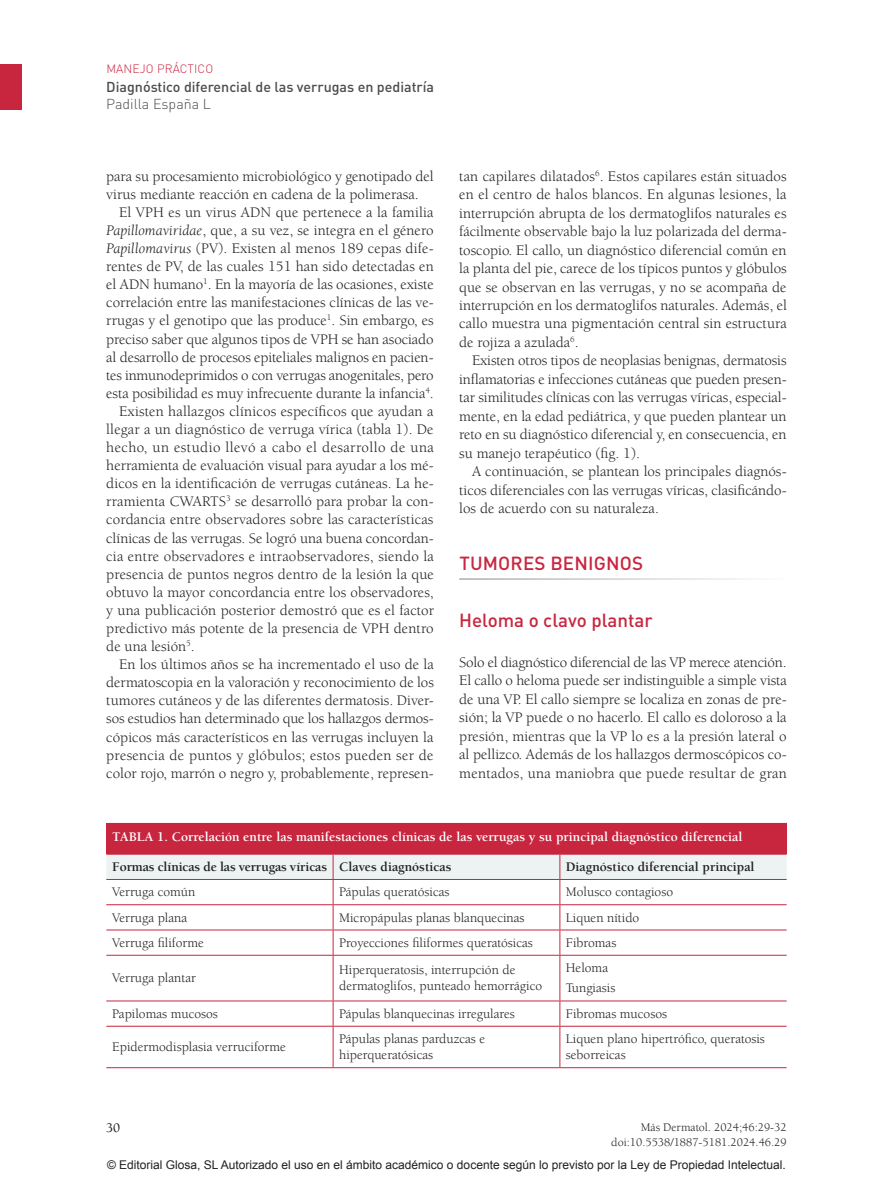
<style>
.page{position:relative;width:893px;height:1191px;background:#fff}
.page>*{position:absolute;margin:0;border:0;box-sizing:border-box;transform-origin:0 0}
.t1{font:500 18.75px "DIN Pro";color:#c8263f}
.t2{font:15px/18.5px "Berkeley Pro";color:#231f20;text-align:justify}
.t3{font:15px "Berkeley Pro";letter-spacing:.02em;color:#231f20}
.t4{font:15px "Berkeley Pro";letter-spacing:.025em;color:#231f20}
.t5{font:500 14.25px "DIN Pro";color:#4b4c4d}
.t6{font:300 14.25px "DIN Pro";color:#4b4c4d}
.t7{font:13.5px/16.2px "Berkeley Pro";color:#231f20}
.t8{font:700 13.5px "Berkeley Pro";color:#fff}
.t9{font:700 13.5px "Berkeley Pro";color:#231f20}
.t10{font:500 13.5px "Berkeley Pro";color:#231f20}
.t11{font:12px "Arial";color:#231f20}
.t12{font:12px/14.4px "Berkeley Pro";color:#231f20;text-align:right}
.t13{font:300 12px "DIN Pro";letter-spacing:.01em;color:#c8263f}
.s1{font-style:italic}
</style>
<div class="page">
<div style="left:0;top:65px;width:21px;height:45px;background:#c8263f"></div>
<div style="left:106px;top:823px;width:681px;height:31px;background:#c8263f"></div>
<svg style="left:106px;top:854px;width:681px;height:101px"></svg>
<hr style="left:106px;top:955px;width:227px;height:1px;background:#c8263f">
<hr style="left:333px;top:955px;width:227px;height:1px;background:#c8263f">
<hr style="left:333px;top:955px;width:1px;height:45px;background:#c8263f">
<hr style="left:560px;top:955px;width:227px;height:1px;background:#c8263f">
<hr style="left:559px;top:955px;width:1px;height:45px;background:#c8263f">
<hr style="left:106px;top:1000px;width:227px;height:1px;background:#c8263f">
<hr style="left:333px;top:1000px;width:227px;height:1px;background:#c8263f">
<svg style="left:333px;top:1001px;width:1px;height:24px"></svg>
<hr style="left:560px;top:1000px;width:227px;height:1px;background:#c8263f">
<svg style="left:559px;top:1001px;width:1px;height:24px"></svg>
<hr style="left:106px;top:1025px;width:227px;height:1px;background:#c8263f">
<hr style="left:333px;top:1025px;width:227px;height:1px;background:#c8263f">
<hr style="left:333px;top:1026px;width:1px;height:41px;background:#c8263f">
<hr style="left:560px;top:1025px;width:227px;height:1px;background:#c8263f">
<hr style="left:559px;top:1026px;width:1px;height:41px;background:#c8263f">
<hr style="left:106px;top:1067px;width:227px;height:1px;background:#c8263f">
<hr style="left:333px;top:1067px;width:227px;height:1px;background:#c8263f">
<hr style="left:560px;top:1067px;width:227px;height:1px;background:#c8263f">
<p class="t13" style="left:106px;top:60px;width:108px">MANEJO PRÁCTICO</p>
<p class="t5" style="left:106px;top:77px;width:329px">Diagnóstico diferencial de las verrugas en pediatría</p>
<p class="t6" style="left:106px;top:94px;width:106px">Padilla España L</p>
<p class="t2" style="left:106px;top:167px;width:329px">para su procesamiento microbiológico y genotipado del</p>
<p class="t2" style="left:106px;top:185px;width:314px">virus mediante reacción en cadena de la polimerasa.</p>
<p class="t2" style="left:119px;top:203px;width:316px">El VPH es un virus ADN que pertenece a la familia</p>
<p class="t2" style="left:106px;top:221px;width:329px"><span class="s1">Papillomaviridae</span>, que, a su vez, se integra en el género</p>
<p class="t2" style="left:106px;top:239px;width:329px"><span class="s1">Papillomavirus</span> (PV). Existen al menos 189 cepas dife-</p>
<p class="t2" style="left:106px;top:257px;width:329px">rentes de PV, de las cuales 151 han sido detectadas en</p>
<p class="t2" style="left:106px;top:275px;width:329px">el ADN humano<sup>1</sup>. En la mayoría de las ocasiones, existe</p>
<p class="t2" style="left:106px;top:293px;width:329px">correlación entre las manifestaciones clínicas de las ve-</p>
<p class="t2" style="left:106px;top:312px;width:329px">rrugas y el genotipo que las produce<sup>1</sup>. Sin embargo, es</p>
<p class="t2" style="left:106px;top:330px;width:329px">preciso saber que algunos tipos de VPH se han asociado</p>
<p class="t2" style="left:106px;top:348px;width:329px">al desarrollo de procesos epiteliales malignos en pacien-</p>
<p class="t2" style="left:106px;top:366px;width:329px">tes inmunodeprimidos o con verrugas anogenitales, pero</p>
<p class="t2" style="left:106px;top:384px;width:329px">esta posibilidad es muy infrecuente durante la infancia<sup>4</sup>.</p>
<p class="t2" style="left:119px;top:402px;width:316px">Existen hallazgos clínicos específicos que ayudan a</p>
<p class="t2" style="left:106px;top:420px;width:329px">llegar a un diagnóstico de verruga vírica (tabla 1). De</p>
<p class="t4" style="left:106px;top:439px;width:329px">hecho, un estudio llevó a cabo el desarrollo de una</p>
<p class="t2" style="left:106px;top:456px;width:329px">herramienta de evaluación visual para ayudar a los mé-</p>
<p class="t2" style="left:106px;top:474px;width:329px">dicos en la identificación de verrugas cutáneas. La he-</p>
<p class="t2" style="left:106px;top:492px;width:329px">rramienta CWARTS<sup>3</sup> se desarrolló para probar la con-</p>
<p class="t2" style="left:106px;top:510px;width:329px">cordancia entre observadores sobre las características</p>
<p class="t2" style="left:106px;top:529px;width:329px">clínicas de las verrugas. Se logró una buena concordan-</p>
<p class="t2" style="left:106px;top:547px;width:329px">cia entre observadores e intraobservadores, siendo la</p>
<p class="t2" style="left:106px;top:565px;width:329px">presencia de puntos negros dentro de la lesión la que</p>
<p class="t2" style="left:106px;top:583px;width:329px">obtuvo la mayor concordancia entre los observadores,</p>
<p class="t2" style="left:106px;top:601px;width:329px">y una publicación posterior demostró que es el factor</p>
<p class="t2" style="left:106px;top:619px;width:329px">predictivo más potente de la presencia de VPH dentro</p>
<p class="t2" style="left:106px;top:637px;width:90px">de una lesión<sup>5</sup>.</p>
<p class="t2" style="left:119px;top:655px;width:316px">En los últimos años se ha incrementado el uso de la</p>
<p class="t2" style="left:106px;top:673px;width:329px">dermatoscopia en la valoración y reconocimiento de los</p>
<p class="t2" style="left:106px;top:691px;width:329px">tumores cutáneos y de las diferentes dermatosis. Diver-</p>
<p class="t2" style="left:106px;top:709px;width:329px">sos estudios han determinado que los hallazgos dermos-</p>
<p class="t2" style="left:106px;top:727px;width:329px">cópicos más característicos en las verrugas incluyen la</p>
<p class="t3" style="left:106px;top:746px;width:329px">presencia de puntos y glóbulos; estos pueden ser de</p>
<p class="t2" style="left:106px;top:764px;width:329px">color rojo, marrón o negro y, probablemente, represen-</p>
<p class="t2" style="left:459px;top:167px;width:329px">tan capilares dilatados<sup>6</sup>. Estos capilares están situados en el centro de halos blancos. En algunas lesiones, la interrupción abrupta de los dermatoglifos naturales es fácilmente observable bajo la luz polarizada del derma&shy;toscopio. El callo, un diagnóstico diferencial común en la planta del pie, carece de los típicos puntos y glóbulos que se observan en las verrugas, y no se acompaña de interrupción en los dermatoglifos naturales. Además, el callo muestra una pigmentación central sin estructura de rojiza a azulada<sup>6</sup>.</p>
<p class="t2" style="left:459px;top:351px;width:329px;text-indent:13px">Existen otros tipos de neoplasias benignas, dermatosis inflamatorias e infecciones cutáneas que pueden presen&shy;tar similitudes clínicas con las verrugas víricas, especial&shy;mente, en la edad pediátrica, y que pueden plantear un reto en su diagnóstico diferencial y, en consecuencia, en su manejo terapéutico (fig. 1).</p>
<p class="t2" style="left:459px;top:462px;width:329px;text-indent:13px">A continuación, se plantean los principales diagnós&shy;ticos diferenciales con las verrugas víricas, clasificándo&shy;los de acuerdo con su naturaleza.</p>
<p class="t1" style="left:459px;top:550px;width:185px">TUMORES BENIGNOS</p>
<p class="t1" style="left:459px;top:607px;width:195px">Heloma o clavo plantar</p>
<p class="t2" style="left:459px;top:653px;width:329px">Solo el diagnóstico diferencial de las VP merece atención.<br>El callo o heloma puede ser indistinguible a simple vista de una VP. El callo siempre se localiza en zonas de pre&shy;sión; la VP puede o no hacerlo. El callo es doloroso a la presión, mientras que la VP lo es a la presión lateral o al pellizco. Además de los hallazgos dermoscópicos co&shy;mentados, una maniobra que puede resultar de gran</p>
<p class="t8" style="left:112px;top:829px;width:632px">TABLA 1. Correlación entre las manifestaciones clínicas de las verrugas y su principal diagnóstico diferencial</p>
<p class="t9" style="left:112px;top:859px;width:341px">Formas clínicas de las verrugas víricas Claves diagnósticas</p>
<p class="t9" style="left:566px;top:859px;width:190px">Diagnóstico diferencial principal</p>
<p class="t7" style="left:112px;top:884px;width:85px">Verruga común</p>
<p class="t7" style="left:339px;top:884px;width:112px">Pápulas queratósicas</p>
<p class="t7" style="left:566px;top:884px;width:109px">Molusco contagioso</p>
<p class="t7" style="left:112px;top:909px;width:76px">Verruga plana</p>
<p class="t7" style="left:339px;top:909px;width:187px">Micropápulas planas blanquecinas</p>
<p class="t7" style="left:566px;top:909px;width:75px">Liquen nítido</p>
<p class="t7" style="left:112px;top:934px;width:93px">Verruga filiforme</p>
<p class="t7" style="left:339px;top:934px;width:195px">Proyecciones filiformes queratósicas</p>
<p class="t7" style="left:566px;top:934px;width:52px">Fibromas</p>
<p class="t7" style="left:112px;top:970px;width:85px">Verruga plantar</p>
<p class="t7" style="left:339px;top:962px;width:205px">Hiperqueratosis, interrupción de dermatoglifos, punteado hemorrágico</p>
<p class="t7" style="left:566px;top:957px;width:51px;line-height:20.4px">Heloma<br>Tungiasis</p>
<p class="t7" style="left:112px;top:1005px;width:107px">Papilomas mucosos</p>
<p class="t7" style="left:339px;top:1005px;width:177px">Pápulas blanquecinas irregulares</p>
<p class="t7" style="left:566px;top:1005px;width:103px">Fibromas mucosos</p>
<p class="t7" style="left:112px;top:1038px;width:175px">Epidermodisplasia verruciforme</p>
<p class="t7" style="left:339px;top:1030px;width:148px">Pápulas planas parduzcas e hiperqueratósicas</p>
<p class="t7" style="left:566px;top:1030px;width:200px">Liquen plano hipertrófico, queratosis seborreicas</p>
<p class="t10" style="left:106px;top:1120px;width:16px">30</p>
<p class="t12" style="left:611px;top:1120px;width:177px">Más Dermatol. 2024;46:29-32 doi:10.5538/1887-5181.2024.46.29</p>
<p class="t11" style="left:107px;top:1156px;width:680px">© Editorial Glosa, SL Autorizado el uso en el ámbito académico o docente según lo previsto por la Ley de Propiedad Intelectual.</p>
</div>
